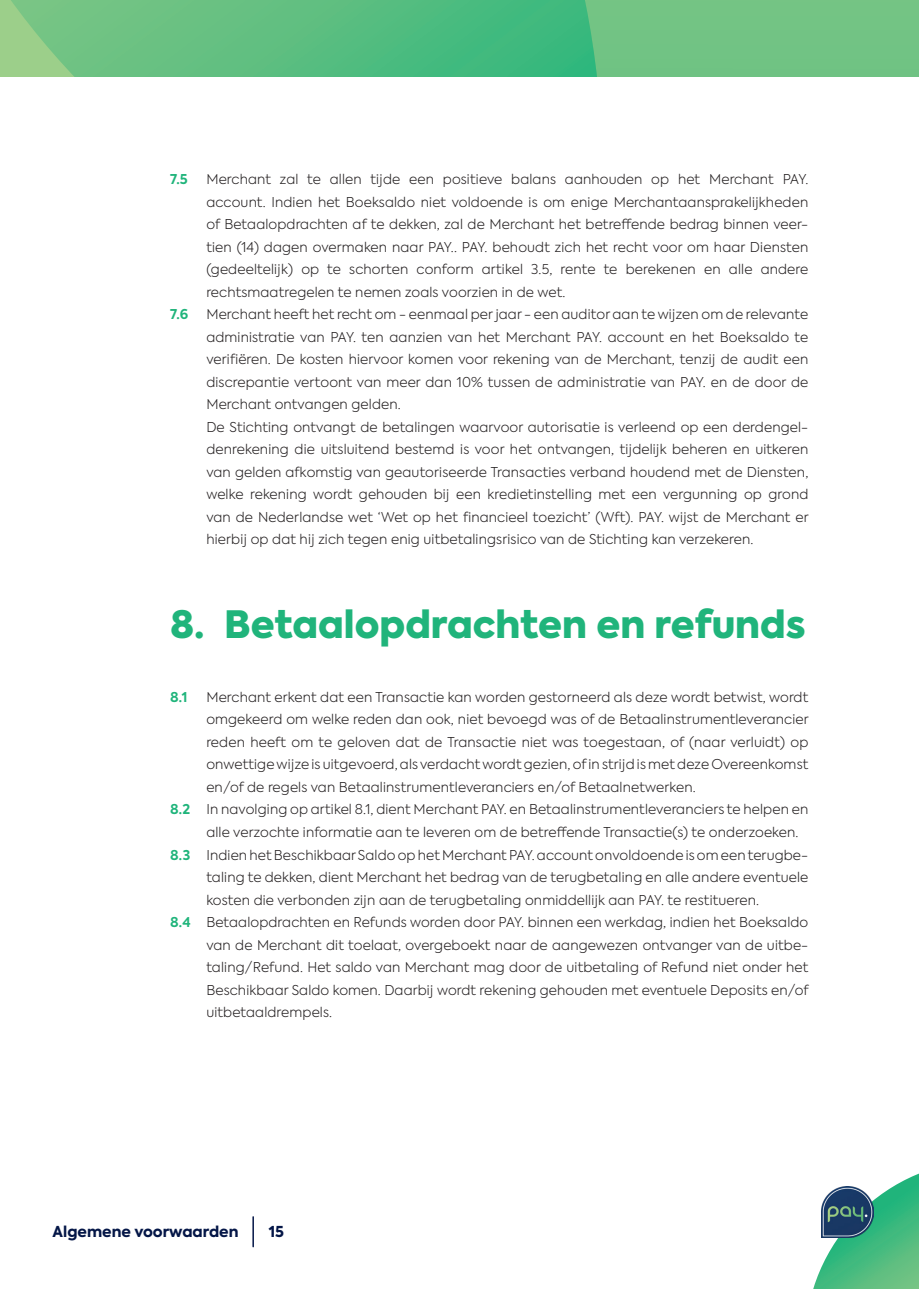
<style>
.page{position:relative;width:919px;height:1289px;background:#fff}
.page>*{position:absolute;margin:0;border:0;box-sizing:border-box;transform-origin:0 0}
.t1{font:900 37.5px "Axiforma";color:#20b47b}
.t2{font:800 15px "Axiforma";color:#041647}
.t3{font:300 13.5px/22.5px "Axiforma";letter-spacing:.01em;color:#231f20;text-align:justify}
.t4{font:700 13.5px "Axiforma";color:#20b47b}
.s1{font-weight:700;color:#20b47b}
</style>
<div class="page">
<hr style="left:252px;top:1216px;width:2px;height:30px;background:#041647">
<svg style="left:813px;top:1174px;width:105px;height:114px"></svg>
<img style="left:821px;top:1186px;width:52px;height:51px">
<div style="left:602px;top:0;width:316px;height:76px;background:#72c384"></div>
<svg style="left:0;top:0;width:602px;height:76px;background:#5dbf81"></svg>
<p class="t4" style="left:170px;top:170px;width:19px">7.5</p>
<p class="t3" style="left:206px;top:168px;width:603px">Merchant zal te allen tijde een positieve balans aanhouden op het Merchant PAY. account. Indien het Boeksaldo niet voldoende is om enige Merchantaansprakelijkheden of Betaalopdrachten af te dekken, zal de Merchant het betreffende bedrag binnen veer&shy;tien (14) dagen overmaken naar PAY.. PAY. behoudt zich het recht voor om haar Diensten (gedeeltelijk) op te schorten conform artikel 3.5, rente te berekenen en alle andere rechtsmaatregelen te nemen zoals voorzien in de wet.</p>
<p class="t4" style="left:170px;top:305px;width:20px">7.6</p>
<p class="t3" style="left:206px;top:303px;width:603px">Merchant heeft het recht om - eenmaal per jaar - een auditor aan te wijzen om de relevante administratie van PAY. ten aanzien van het Merchant PAY. account en het Boeksaldo te verifiëren. De kosten hiervoor komen voor rekening van de Merchant, tenzij de audit een discrepantie vertoont van meer dan 10% tussen de administratie van PAY. en de door de Merchant ontvangen gelden.</p>
<p class="t3" style="left:206px;top:415px;width:604px">De Stichting ontvangt de betalingen waarvoor autorisatie is verleend op een derdengel&shy;denrekening die uitsluitend bestemd is voor het ontvangen, tijdelijk beheren en uitkeren van gelden afkomstig van geautoriseerde Transacties verband houdend met de Diensten, welke rekening wordt gehouden bij een kredietinstelling met een vergunning op grond van de Nederlandse wet ‘Wet op het financieel toezicht’ (Wft). PAY. wijst de Merchant er hierbij op dat hij zich tegen enig uitbetalingsrisico van de Stichting kan verzekeren.</p>
<p class="t1" style="left:170px;top:597px;width:637px">8. Betaalopdrachten en refunds</p>
<p class="t4" style="left:170px;top:687px;width:19px">8.1</p>
<p class="t3" style="left:206px;top:685px;width:604px">Merchant erkent dat een Transactie kan worden gestorneerd als deze wordt betwist, wordt omgekeerd om welke reden dan ook, niet bevoegd was of de Betaalinstrumentleverancier reden heeft om te geloven dat de Transactie niet was toegestaan, of (naar verluidt) op onwettige wijze is uitgevoerd, als verdacht wordt gezien, of in strijd is met deze Overeenkomst en/of de regels van Betaalinstrumentleveranciers en/of Betaalnetwerken.</p>
<p class="t3" style="left:206px;top:798px;width:603px;text-indent:-36px"><span class="s1">8.2</span> In navolging op artikel 8.1, dient Merchant PAY. en Betaalinstrumentleveranciers te helpen en alle verzochte informatie aan te leveren om de betreffende Transactie(s) te onderzoeken.</p>
<p class="t3" style="left:206px;top:843px;width:603px;text-indent:-36px"><span class="s1">8.3</span> Indien het Beschikbaar Saldo op het Merchant PAY. account onvoldoende is om een terugbe&shy;taling te dekken, dient Merchant het bedrag van de terugbetaling en alle andere eventuele kosten die verbonden zijn aan de terugbetaling onmiddellijk aan PAY. te restitueren.</p>
<p class="t3" style="left:206px;top:910px;width:604px;text-indent:-36px"><span class="s1">8.4</span> Betaalopdrachten en Refunds worden door PAY. binnen een werkdag, indien het Boeksaldo van de Merchant dit toelaat, overgeboekt naar de aangewezen ontvanger van de uitbe&shy;taling/Refund. Het saldo van Merchant mag door de uitbetaling of Refund niet onder het Beschikbaar Saldo komen. Daarbij wordt rekening gehouden met eventuele Deposits en/of uitbetaaldrempels.</p>
<p class="t2" style="left:53px;top:1221px;width:187px">Algemene voorwaarden</p>
<p class="t2" style="left:269px;top:1221px;width:17px">15</p>
</div>
